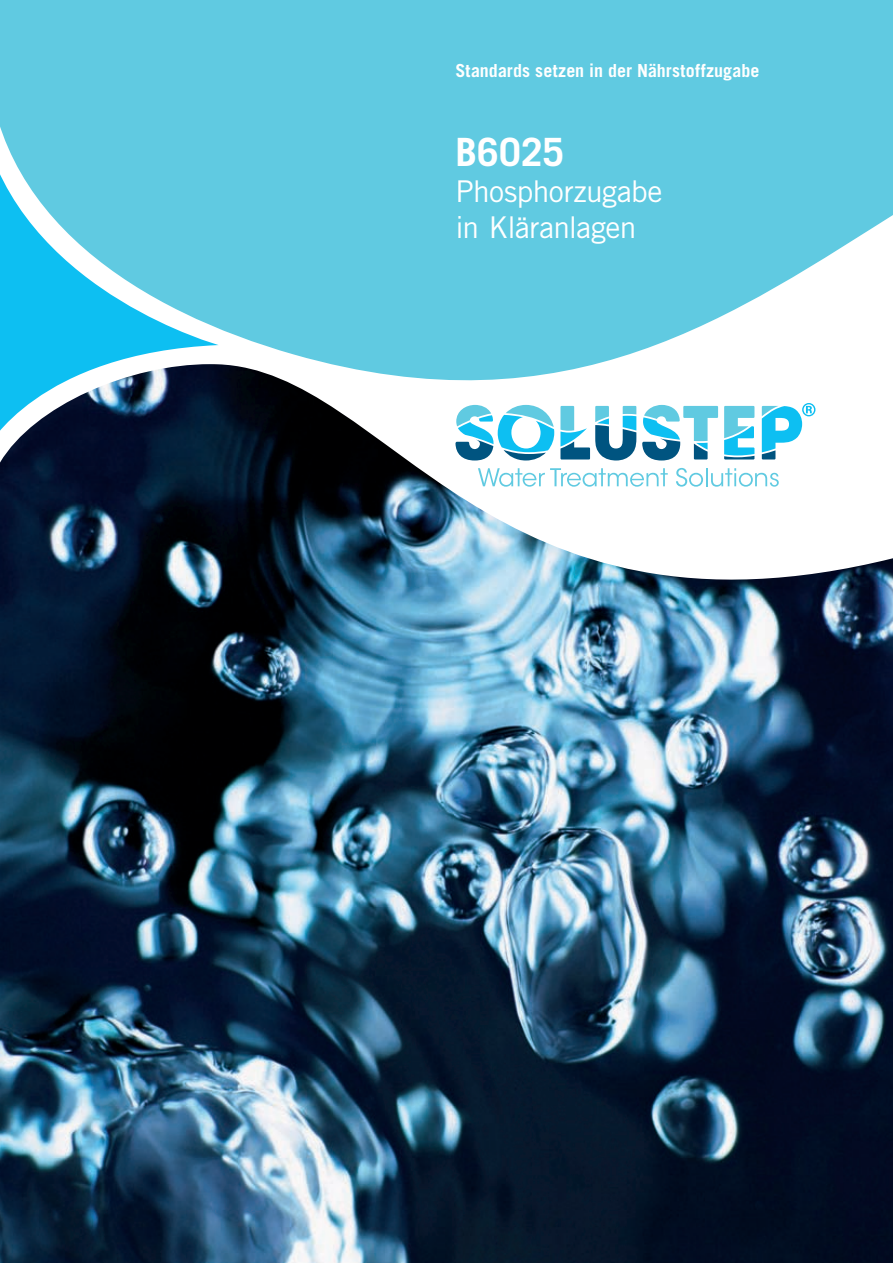
<style>
.page{position:relative;width:893px;height:1263px;background:#fff}
.page>*{position:absolute;margin:0;border:0;box-sizing:border-box;transform-origin:0 0}
.t1{font:700 39px "Trade Gothic LT Std";letter-spacing:.005em;color:#fff}
.t2{font:30px/36px "Trade Gothic LT Std";letter-spacing:-.02em;color:#fff}
.t3{font:700 18px "Trade Gothic LT Std";letter-spacing:.005em;color:#fff}
</style>
<div class="page">
<img style="left:0;top:434px;width:893px;height:829px">
<svg style="left:0;top:0;width:893px;height:434px;fill:#60cae1"></svg>
<svg style="left:0;top:140px;width:219px;height:308px;background:#52b1cd"></svg>
<svg style="left:455px;top:405px;width:99px;height:55px"></svg>
<svg style="left:560px;top:406px;width:76px;height:54px"></svg>
<svg style="left:642px;top:405px;width:76px;height:55px"></svg>
<svg style="left:724px;top:406px;width:30px;height:53px"></svg>
<svg style="left:762px;top:403px;width:53px;height:56px"></svg>
<svg style="left:478px;top:468px;width:190px;height:19px"></svg>
<svg style="left:676px;top:468px;width:103px;height:19px"></svg>
<p class="t3" style="left:455px;top:59px;width:305px">Standards setzen in der Nährstoffzugabe</p>
<h1 class="t1" style="left:455px;top:128px;width:110px">B6025</h1>
<h2 class="t2" style="left:455px;top:173px;width:208px">Phosphorzugabe in Kläranlagen</h2>
</div>
